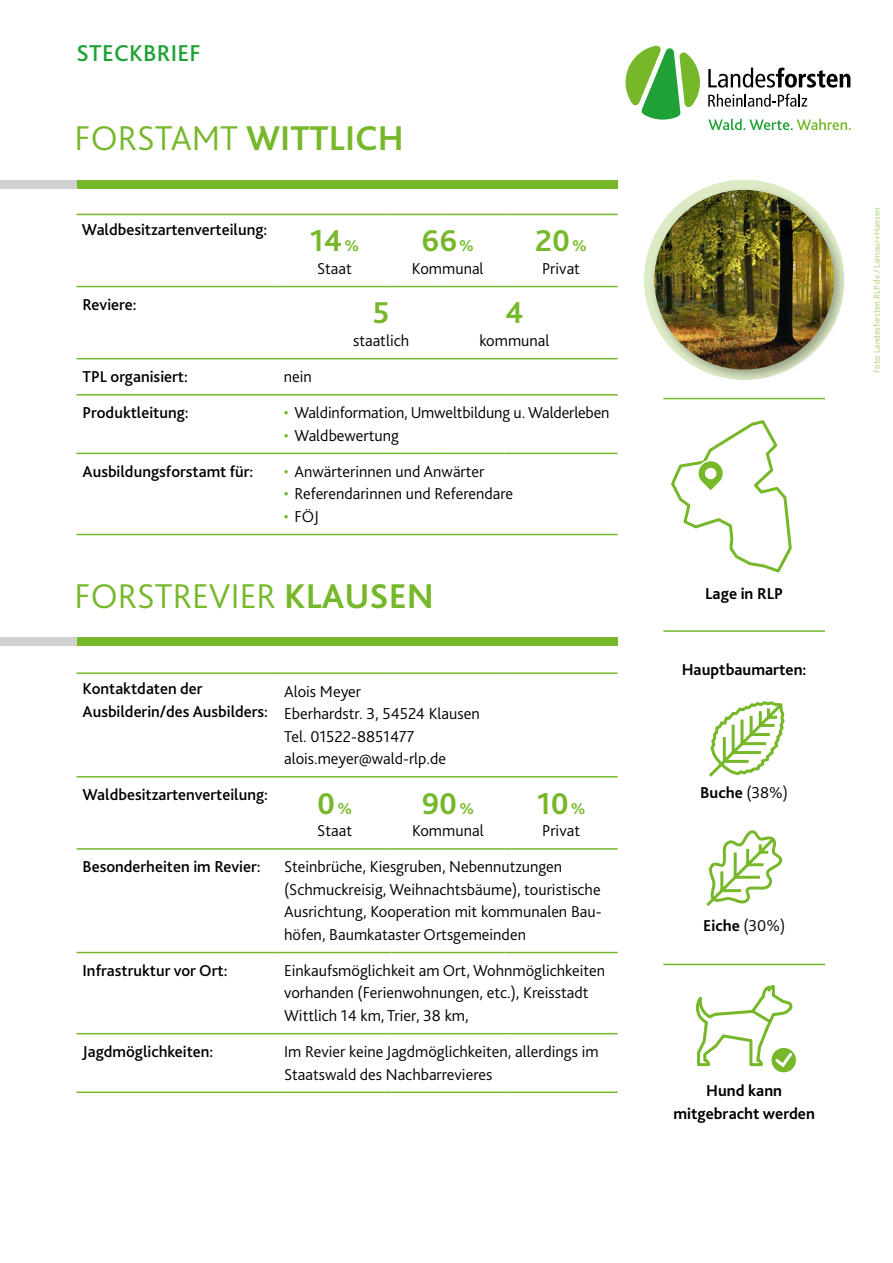
<style>
.page{position:relative;width:893px;height:1263px;background:#fff}
.page>*{position:absolute;margin:0;border:0;box-sizing:border-box;transform-origin:0 0}
.t1{font:300 36px "Bliss 2";color:#76b82a}
.Fliess{font:700 31.5px "Bliss 2";color:#76b82a}
.t2{font:500 24px "Bliss 2";letter-spacing:.01em;color:#1fa138}
.Fliess-2{font:300 16.5px/22.5px "Bliss 2";color:#000}
.Fliess-3{font:500 16.5px/22.5px "Bliss 2";color:#000}
.t3{font:700 16.5px/22.5px "Bliss 2";color:#000;text-align:center}
.t4{font:9px "Bliss 2";color:#b6d484}
.s1{font-weight:700}
.s2{font-size:16.5px}
.s3{color:#76b82a}
.s4{font-weight:300}
</style>
<div class="page">
<svg style="left:625px;top:45px;width:75px;height:75px"></svg>
<svg style="left:708px;top:94px;width:99px;height:13px"></svg>
<svg style="left:708px;top:68px;width:142px;height:20px"></svg>
<svg style="left:708px;top:119px;width:143px;height:11px"></svg>
<div style="left:77px;top:180px;width:541px;height:8px;background:#76b82a"></div>
<div style="left:77px;top:637px;width:541px;height:9px;background:#76b82a"></div>
<div style="left:0;top:180px;width:77px;height:8px;background:#d0d0d0"></div>
<div style="left:0;top:637px;width:77px;height:9px;background:#d0d0d0"></div>
<hr style="left:77px;top:214px;width:201px;height:1px;background:#76b82a">
<hr style="left:278px;top:214px;width:113px;height:1px;background:#76b82a">
<hr style="left:391px;top:214px;width:57px;height:1px;background:#76b82a">
<hr style="left:448px;top:214px;width:56px;height:1px;background:#76b82a">
<hr style="left:504px;top:214px;width:114px;height:1px;background:#76b82a">
<hr style="left:77px;top:286px;width:201px;height:1px;background:#76b82a">
<hr style="left:278px;top:286px;width:113px;height:1px;background:#76b82a">
<hr style="left:391px;top:286px;width:57px;height:1px;background:#76b82a">
<hr style="left:448px;top:286px;width:56px;height:1px;background:#76b82a">
<hr style="left:504px;top:286px;width:114px;height:1px;background:#76b82a">
<hr style="left:77px;top:358px;width:201px;height:1px;background:#76b82a">
<hr style="left:278px;top:358px;width:113px;height:1px;background:#76b82a">
<hr style="left:391px;top:358px;width:57px;height:1px;background:#76b82a">
<hr style="left:448px;top:358px;width:56px;height:1px;background:#76b82a">
<hr style="left:504px;top:358px;width:114px;height:1px;background:#76b82a">
<hr style="left:77px;top:394px;width:201px;height:1px;background:#76b82a">
<hr style="left:278px;top:394px;width:113px;height:1px;background:#76b82a">
<hr style="left:391px;top:394px;width:57px;height:1px;background:#76b82a">
<hr style="left:448px;top:394px;width:56px;height:1px;background:#76b82a">
<hr style="left:504px;top:394px;width:114px;height:1px;background:#76b82a">
<hr style="left:77px;top:453px;width:201px;height:1px;background:#76b82a">
<hr style="left:278px;top:453px;width:113px;height:1px;background:#76b82a">
<hr style="left:391px;top:453px;width:57px;height:1px;background:#76b82a">
<hr style="left:448px;top:453px;width:56px;height:1px;background:#76b82a">
<hr style="left:504px;top:453px;width:114px;height:1px;background:#76b82a">
<hr style="left:77px;top:534px;width:201px;height:1px;background:#76b82a">
<hr style="left:278px;top:534px;width:113px;height:1px;background:#76b82a">
<hr style="left:391px;top:534px;width:57px;height:1px;background:#76b82a">
<hr style="left:448px;top:534px;width:56px;height:1px;background:#76b82a">
<hr style="left:504px;top:534px;width:114px;height:1px;background:#76b82a">
<hr style="left:77px;top:672px;width:201px;height:2px;background:#76b82a">
<hr style="left:278px;top:672px;width:113px;height:2px;background:#76b82a">
<hr style="left:391px;top:672px;width:113px;height:2px;background:#76b82a">
<hr style="left:504px;top:672px;width:114px;height:2px;background:#76b82a">
<hr style="left:77px;top:776px;width:201px;height:1px;background:#76b82a">
<hr style="left:278px;top:776px;width:113px;height:1px;background:#76b82a">
<hr style="left:391px;top:776px;width:113px;height:1px;background:#76b82a">
<hr style="left:504px;top:776px;width:114px;height:1px;background:#76b82a">
<hr style="left:77px;top:848px;width:201px;height:2px;background:#76b82a">
<hr style="left:278px;top:848px;width:113px;height:2px;background:#76b82a">
<hr style="left:391px;top:848px;width:113px;height:2px;background:#76b82a">
<hr style="left:504px;top:848px;width:114px;height:2px;background:#76b82a">
<hr style="left:77px;top:952px;width:201px;height:1px;background:#76b82a">
<hr style="left:278px;top:952px;width:113px;height:1px;background:#76b82a">
<hr style="left:391px;top:952px;width:113px;height:1px;background:#76b82a">
<hr style="left:504px;top:952px;width:114px;height:1px;background:#76b82a">
<hr style="left:77px;top:1033px;width:201px;height:1px;background:#76b82a">
<hr style="left:278px;top:1033px;width:113px;height:1px;background:#76b82a">
<hr style="left:391px;top:1033px;width:113px;height:1px;background:#76b82a">
<hr style="left:504px;top:1033px;width:114px;height:1px;background:#76b82a">
<hr style="left:77px;top:1091px;width:201px;height:2px;background:#76b82a">
<hr style="left:278px;top:1091px;width:113px;height:2px;background:#76b82a">
<hr style="left:391px;top:1091px;width:113px;height:2px;background:#76b82a">
<hr style="left:504px;top:1091px;width:114px;height:2px;background:#76b82a">
<hr style="left:663px;top:964px;width:162px;height:1px;background:#76b82a">
<svg style="left:671px;top:420px;width:121px;height:153px"></svg>
<hr style="left:663px;top:398px;width:162px;height:1px;background:#76b82a">
<hr style="left:663px;top:630px;width:162px;height:2px;background:#76b82a">
<svg style="left:695px;top:985px;width:100px;height:88px"></svg>
<div style="left:650px;top:186px;width:196px;height:196px;background:#000;opacity:.3"></div>
<img style="left:654px;top:190px;width:180px;height:180px;border-radius:90px">
<svg style="left:709px;top:701px;width:76px;height:76px"></svg>
<svg style="left:706px;top:830px;width:76px;height:76px"></svg>
<p class="t2" style="left:77px;top:38px;width:126px">STECKBRIEF</p>
<h1 class="t1" style="left:75px;top:115px;width:331px">FORSTAMT <span class="s1">WITTLICH</span></h1>
<p class="Fliess-3" style="left:82px;top:219px;width:187px">Waldbesitzartenverteilung:</p>
<p class="Fliess" style="left:310px;top:221px;width:51px">14<span class="s2">%</span></p>
<p class="Fliess-2" style="left:317px;top:257px;width:36px">Staat</p>
<p class="Fliess" style="left:422px;top:221px;width:54px">66<span class="s2">%</span></p>
<p class="Fliess-2" style="left:412px;top:257px;width:73px">Kommunal</p>
<p class="Fliess" style="left:535px;top:221px;width:53px">20<span class="s2">%</span></p>
<p class="Fliess-2" style="left:542px;top:257px;width:39px">Privat</p>
<p class="Fliess-3" style="left:83px;top:293px;width:55px">Reviere:</p>
<p class="Fliess" style="left:373px;top:293px;width:18px">5</p>
<p class="Fliess-2" style="left:353px;top:329px;width:58px">staatlich</p>
<p class="Fliess" style="left:505px;top:293px;width:20px">4</p>
<p class="Fliess-2" style="left:479px;top:329px;width:72px">kommunal</p>
<p class="Fliess-3" style="left:83px;top:365px;width:107px">TPL organisiert:</p>
<p class="Fliess-2" style="left:284px;top:365px;width:30px">nein</p>
<p class="Fliess-3" style="left:83px;top:401px;width:108px">Produktleitung:</p>
<p class="Fliess-2" style="left:284px;top:401px;width:327px"><span class="s3">•</span> Waldinformation, Umweltbildung u. Walderleben</p>
<p class="Fliess-2" style="left:284px;top:424px;width:117px"><span class="s3">•</span> Waldbewertung</p>
<p class="Fliess-3" style="left:83px;top:460px;width:172px">Ausbildungsforstamt für:</p>
<p class="Fliess-2" style="left:284px;top:460px;width:202px"><span class="s3">•</span> Anwärterinnen und Anwärter</p>
<p class="Fliess-2" style="left:284px;top:482px;width:231px"><span class="s3">•</span> Referendarinnen und Referendare</p>
<p class="Fliess-2" style="left:284px;top:505px;width:37px"><span class="s3">•</span> FÖJ</p>
<h1 class="t1" style="left:75px;top:573px;width:361px">FORSTREVIER <span class="s1">KLAUSEN</span></h1>
<p class="Fliess-3" style="left:83px;top:677px;width:187px">Kontaktdaten der<br>Ausbilderin/des Ausbilders:</p>
<p class="Fliess-2" style="left:284px;top:680px;width:79px">Alois Meyer</p>
<p class="Fliess-2" style="left:284px;top:702px;width:197px">Eberhardstr. 3, 54524 Klausen</p>
<p class="Fliess-2" style="left:284px;top:725px;width:132px">Tel. 01522-8851477</p>
<p class="Fliess-2" style="left:284px;top:747px;width:163px">alois.meyer@wald-rlp.de</p>
<p class="Fliess-3" style="left:83px;top:783px;width:187px">Waldbesitzartenverteilung:</p>
<p class="Fliess" style="left:317px;top:784px;width:36px">0<span class="s2">%</span></p>
<p class="Fliess-2" style="left:317px;top:819px;width:36px">Staat</p>
<p class="Fliess" style="left:422px;top:784px;width:54px">90<span class="s2">%</span></p>
<p class="Fliess-2" style="left:412px;top:819px;width:73px">Kommunal</p>
<p class="Fliess" style="left:537px;top:784px;width:50px">10<span class="s2">%</span></p>
<p class="Fliess-2" style="left:542px;top:819px;width:39px">Privat</p>
<p class="Fliess-3" style="left:83px;top:855px;width:180px">Besonderheiten im Revier:</p>
<p class="Fliess-2" style="left:284px;top:855px;width:319px">Steinbrüche, Kiesgruben, Nebennutzungen (Schmuckreisig, Weihnachtsbäume), touristische Ausrichtung, Kooperation mit kommunalen Bau&shy;höfen, Baumkataster Ortsgemeinden</p>
<p class="Fliess-3" style="left:83px;top:959px;width:147px">Infrastruktur vor Ort:</p>
<p class="Fliess-2" style="left:284px;top:959px;width:323px">Einkaufsmöglichkeit am Ort, Wohnmöglichkeiten vorhanden (Ferienwohnungen, etc.), Kreisstadt<br>Wittlich 14 km, Trier, 38 km,</p>
<p class="Fliess-3" style="left:83px;top:1040px;width:132px">Jagdmöglichkeiten:</p>
<p class="Fliess-2" style="left:284px;top:1040px;width:316px">Im Revier keine Jagdmöglichkeiten, allerdings im<br>Staatswald des Nachbarrevieres</p>
<p class="t4" style="left:871px;top:373px;width:167px;rotate:-90deg">Foto: Landesforsten.RLP.de / Lamour+Hansen</p>
<p class="t3" style="left:705px;top:582px;width:80px">Lage in RLP</p>
<p class="t3" style="left:682px;top:658px;width:126px">Hauptbaumarten:</p>
<p class="t3" style="left:700px;top:781px;width:89px">Buche <span class="s4">(38%)</span></p>
<p class="t3" style="left:703px;top:914px;width:84px">Eiche <span class="s4">(30%)</span></p>
<p class="t3" style="left:673px;top:1079px;width:143px">Hund kann mitgebracht werden</p>
</div>
